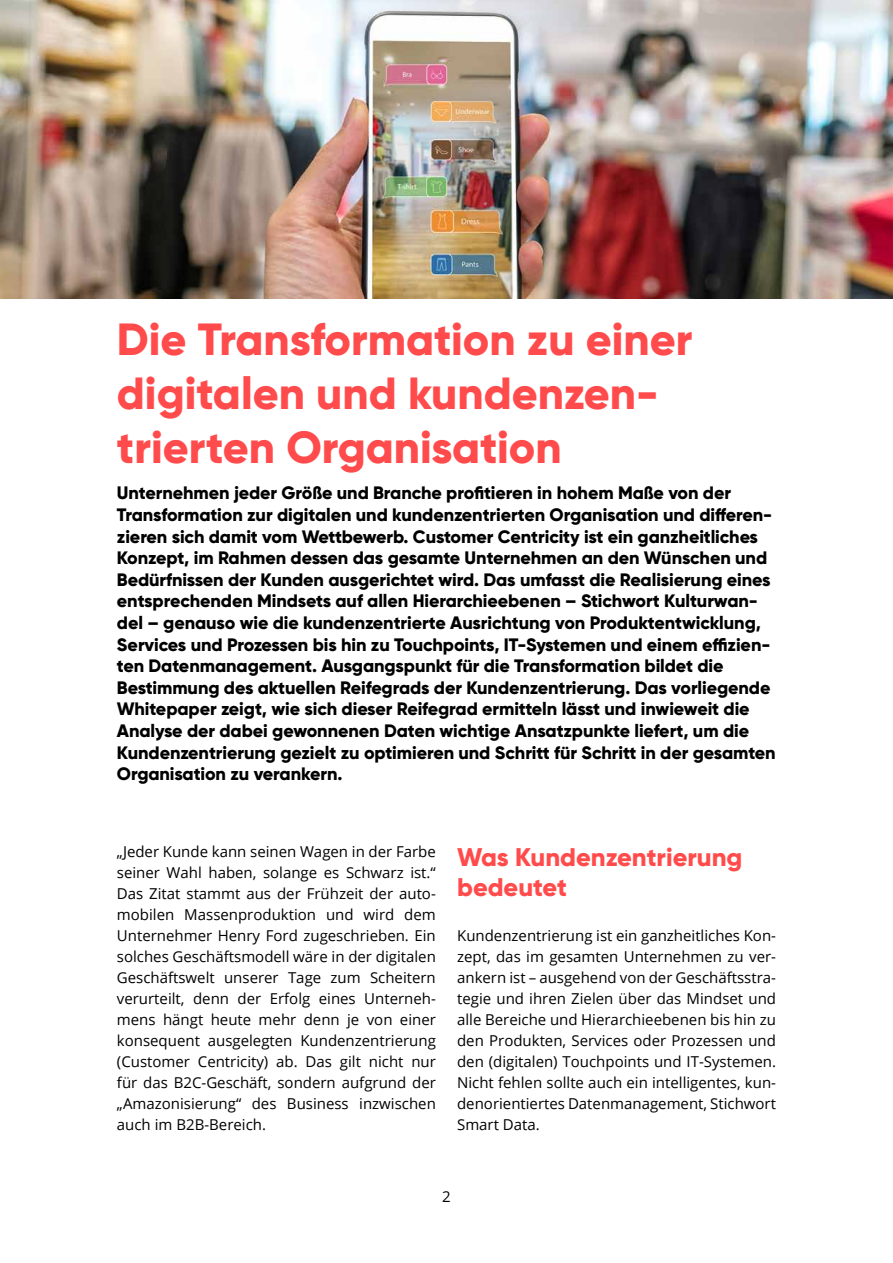
<style>
.page{position:relative;width:893px;height:1263px;background:#fff}
.page>*{position:absolute;margin:0;border:0;box-sizing:border-box;transform-origin:0 0}
.t1{font:800 45px/54px "Gilroy";color:#ff4b4b}
.t2{font:800 25.5px/30.6px "Gilroy";color:#ff4b4b}
.t3{font:800 18px/21.6px "Gilroy";letter-spacing:-.005em;color:#000}
.t4{font:15px/21px "Open Sans";color:#000;text-align:justify}
</style>
<div class="page">
<img style="left:0;top:0;width:893px;height:298px">
<h1 class="t1" style="left:117px;top:312px;width:577px">Die Transformation zu einer digitalen und kundenzen&shy;trierten Organisation</h1>
<p class="t3" style="left:117px;top:482px;width:660px">Unternehmen jeder Größe und Branche profitieren in hohem Maße von der Transformation zur digitalen und kundenzentrierten Organisation und differen&shy;zieren sich damit vom Wettbewerb. Customer Centricity ist ein ganzheitliches Konzept, im Rahmen dessen das gesamte Unternehmen an den Wünschen und Bedürfnissen der Kunden ausgerichtet wird. Das umfasst die Realisierung eines entsprechenden Mindsets auf allen Hierarchieebenen – Stichwort Kulturwan&shy;del – genauso wie die kundenzentrierte Ausrichtung von Produktentwicklung, Services und Prozessen bis hin zu Touchpoints, IT-Systemen und einem effizien&shy;ten Datenmanagement. Ausgangspunkt für die Transformation bildet die Bestimmung des aktuellen Reifegrads der Kundenzentrierung. Das vorliegende Whitepaper zeigt, wie sich dieser Reifegrad ermitteln lässt und inwieweit die Analyse der dabei gewonnenen Daten wichtige Ansatzpunkte liefert, um die Kundenzentrierung gezielt zu optimieren und Schritt für Schritt in der gesamten Organisation zu verankern.</p>
<p class="t4" style="left:117px;top:841px;width:320px">„Jeder Kunde kann seinen Wagen in der Farbe seiner Wahl haben, solange es Schwarz ist.“ Das Zitat stammt aus der Frühzeit der auto&shy;mobilen Massenproduktion und wird dem Unternehmer Henry Ford zugeschrieben. Ein solches Geschäftsmodell wäre in der digitalen Geschäftswelt unserer Tage zum Scheitern verurteilt, denn der Erfolg eines Unterneh&shy;mens hängt heute mehr denn je von einer konsequent ausgelegten Kundenzentrierung (Customer Centricity) ab. Das gilt nicht nur für das B2C-Geschäft, sondern aufgrund der „Amazonisierung“ des Business inzwischen auch im B2B-Bereich.</p>
<h2 class="t2" style="left:457px;top:841px;width:287px">Was Kundenzentrierung bedeutet</h2>
<p class="t4" style="left:457px;top:925px;width:320px">Kundenzentrierung ist ein ganzheitliches Kon&shy;zept, das im gesamten Unternehmen zu ver&shy;ankern ist – ausgehend von der Geschäftsstra&shy;tegie und ihren Zielen über das Mindset und alle Bereiche und Hierarchieebenen bis hin zu den Produkten, Services oder Prozessen und den (digitalen) Touchpoints und IT-Systemen.<br>Nicht fehlen sollte auch ein intelligentes, kun&shy;denorientiertes Datenmanagement, Stichwort Smart Data.</p>
<p class="t4" style="left:442px;top:1186px;width:10px">2</p>
</div>
